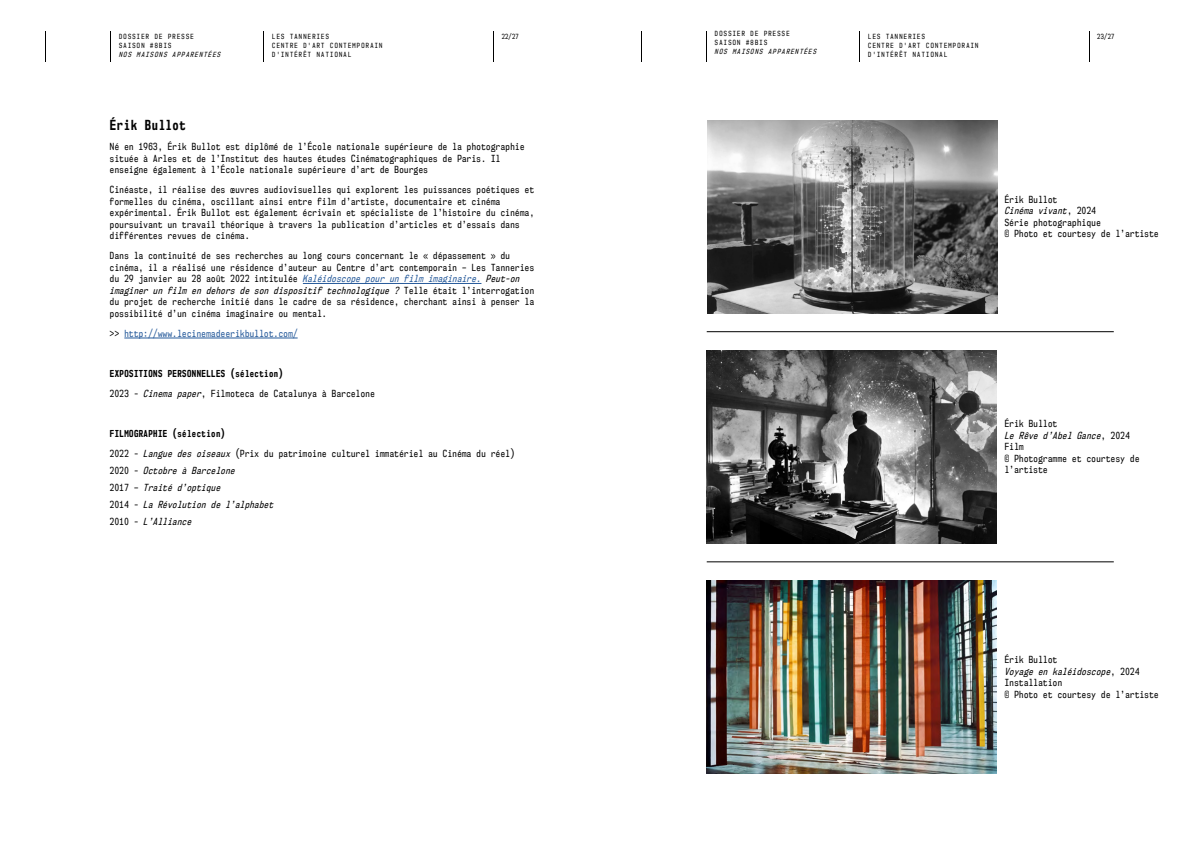
<style>
.page{position:relative;width:1191px;height:842px;background:#fff}
.page>*{position:absolute;margin:0;border:0;box-sizing:border-box;transform-origin:0 0}
.t1{font:700 13px "NK57 Monospace Cd Rg";letter-spacing:.05em;color:#000}
.t2{font:9px/11.5px "NK57 Monospace Cd Rg";letter-spacing:.05em;color:#000}
.t3{font:italic 9px/17.2px "NK57 Monospace Cd Rg";letter-spacing:.05em;color:#000}
.t4{font:700 9px "NK57 Monospace Cd Rg";letter-spacing:.05em;color:#000}
.t5{font:9px "NK57 Monospace Cd Rg";letter-spacing:.05em;color:#275b9b}
.t6{font:6.5px/9px "NK57 Monospace Cd Rg";letter-spacing:.2em;color:#000}
.t7{font:italic 6.5px "NK57 Monospace Cd Rg";letter-spacing:.2em;color:#000}
.s1{font-style:italic;color:#275b9b}
.s2{color:#275b9b}
.s3{font-style:italic}
.s4{color:#000}
.s5{font-style:normal}
</style>
<div class="page">
<hr style="left:110px;top:31px;width:1px;height:30px;background:#000">
<hr style="left:263px;top:31px;width:1px;height:30px;background:#000">
<hr style="left:45px;top:31px;width:1px;height:30px;background:#000">
<hr style="left:493px;top:31px;width:1px;height:30px;background:#000">
<hr style="left:706px;top:31px;width:1px;height:30px;background:#000">
<hr style="left:859px;top:31px;width:1px;height:30px;background:#000">
<hr style="left:641px;top:31px;width:1px;height:30px;background:#000">
<hr style="left:1089px;top:31px;width:1px;height:30px;background:#000">
<hr style="left:303px;top:283px;width:178px;height:1px;background:#275b9b">
<hr style="left:124px;top:338px;width:174px;height:1px;background:#275b9b">
<img style="left:706px;top:350px;width:290px;height:193px">
<img style="left:706px;top:580px;width:290px;height:193px">
<img style="left:707px;top:120px;width:290px;height:193px">
<hr style="left:706px;top:331px;width:407px;height:1px;background:#000">
<hr style="left:706px;top:562px;width:407px;height:1px;background:#000">
<p class="t6" style="left:119px;top:32px;width:76px">DOSSIER DE PRESSE<br>SAISON #8BIS</p>
<p class="t7" style="left:119px;top:51px;width:103px">NOS MAISONS APPARENTÉES</p>
<p class="t6" style="left:715px;top:29px;width:76px">DOSSIER DE PRESSE<br>SAISON #8BIS</p>
<p class="t7" style="left:715px;top:48px;width:103px">NOS MAISONS APPARENTÉES</p>
<p class="t6" style="left:501px;top:32px;width:19px">22/27</p>
<p class="t6" style="left:1097px;top:32px;width:19px">23/27</p>
<p class="t6" style="left:272px;top:32px;width:112px">LES TANNERIES<br>CENTRE D'ART CONTEMPORAIN<br>D'INTÉRÊT NATIONAL</p>
<p class="t6" style="left:868px;top:32px;width:112px">LES TANNERIES<br>CENTRE D'ART CONTEMPORAIN<br>D'INTÉRÊT NATIONAL</p>
<h1 class="t1" style="left:110px;top:117px;width:77px">Érik Bullot</h1>
<p class="t2" style="left:110px;top:141px;width:416px">Né en 1963, Érik Bullot est diplômé de l’École nationale supérieure de la photographie située à Arles et de l’Institut des hautes études Cinématographiques de Paris. Il enseigne également à l’École nationale supérieure d’art de Bourges</p>
<p class="t2" style="left:110px;top:184px;width:426px">Cinéaste, il réalise des œuvres audiovisuelles qui explorent les puissances poétiques et formelles du cinéma, oscillant ainsi entre film d’artiste, documentaire et cinéma expérimental. Érik Bullot est également écrivain et spécialiste de l’histoire du cinéma, poursuivant un travail théorique à travers la publication d’articles et d’essais dans différentes revues de cinéma.</p>
<p class="t2" style="left:110px;top:250px;width:426px">Dans la continuité de ses recherches au long cours concernant le « dépassement » du cinéma, il a réalisé une résidence d’auteur au Centre d’art contemporain – Les Tanneries du 29 janvier au 28 août 2022 intitulée <span class="s1">Kaléidoscope pour un film imaginaire</span><span class="s2">.</span> <span class="s3">Peut-on imaginer un film en dehors de son dispositif technologique ?</span> Telle était l’interrogation du projet de recherche initié dans le cadre de sa résidence, cherchant ainsi à penser la possibilité d’un cinéma imaginaire ou mental.</p>
<p class="t5" style="left:110px;top:328px;width:189px"><span class="s4">&gt;&gt;</span> http://www.lecinemadeerikbullot.com/</p>
<p class="t4" style="left:110px;top:368px;width:175px">EXPOSITIONS PERSONNELLES (sélection)</p>
<p class="t2" style="left:110px;top:387px;width:266px">2023 - <span class="s3">Cinema paper</span>, Filmoteca de Catalunya à Barcelone</p>
<p class="t4" style="left:110px;top:428px;width:117px">FILMOGRAPHIE (sélection)</p>
<p class="t3" style="left:110px;top:444px;width:406px"><span class="s5">2022 -</span> Langue des oiseaux <span class="s5">(Prix du patrimoine culturel immatériel au Cinéma du réel)<br>2020 -</span> Octobre à Barcelone<br><span class="s5">2017 –</span> Traité d’optique<br><span class="s5">2014 -</span> La Révolution de l’alphabet<br><span class="s5">2010 -</span> L’Alliance</p>
<p class="t2" style="left:1004px;top:194px;width:155px">Érik Bullot<br><span class="s3">Cinéma vivant</span>, 2024<br>Série photographique<br>© Photo et courtesy de l’artiste</p>
<p class="t2" style="left:1004px;top:418px;width:136px">Érik Bullot<br><span class="s3">Le Rêve d’Abel Gance</span>, 2024<br>Film<br>© Photogramme et courtesy de l’artiste</p>
<p class="t2" style="left:1004px;top:654px;width:155px">Érik Bullot<br><span class="s3">Voyage en kaléidoscope</span>, 2024<br>Installation<br>© Photo et courtesy de l’artiste</p>
</div>
